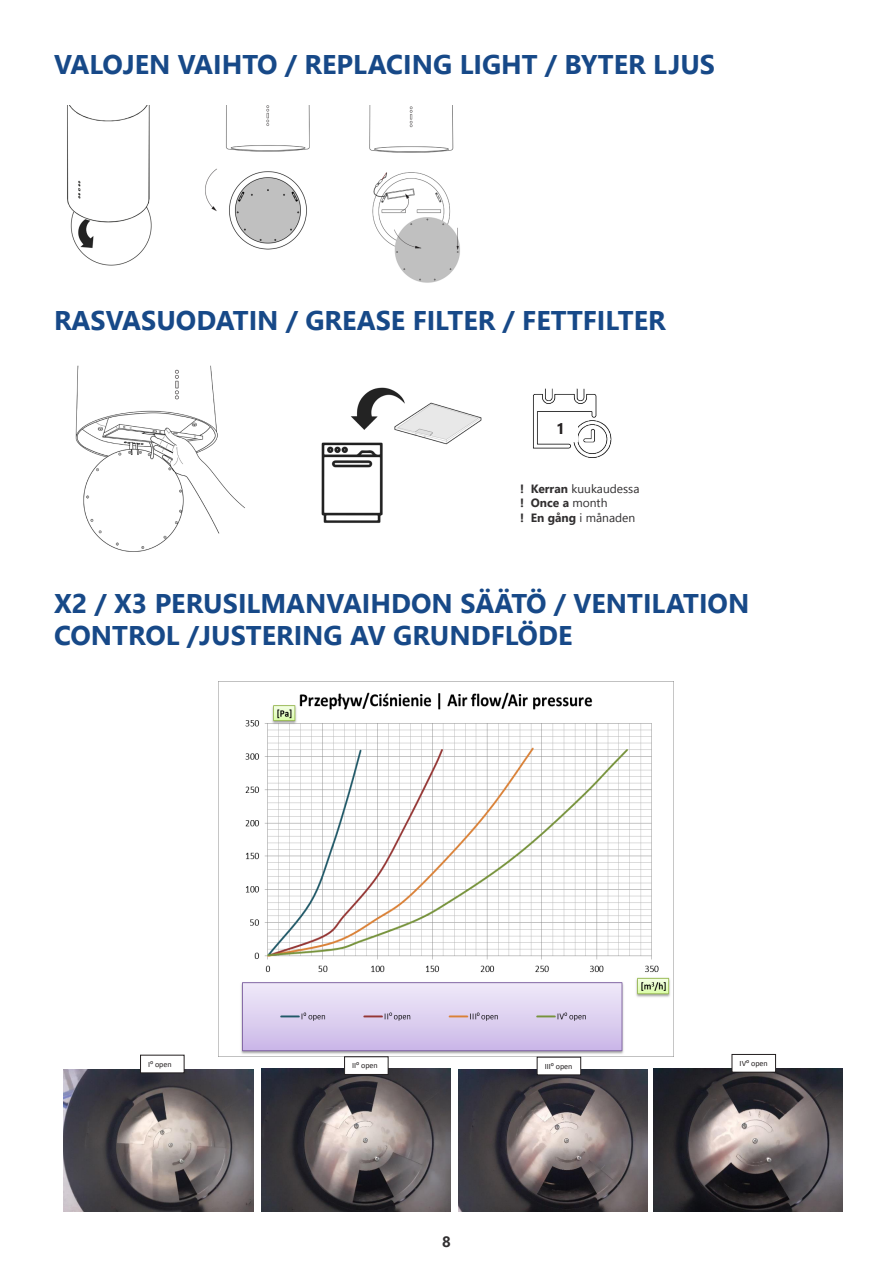
<style>
.page{position:relative;width:893px;height:1263px;background:#fff}
.page>*{position:absolute;margin:0;border:0;box-sizing:border-box;transform-origin:0 0}
.t1{font:700 27px "Nirmala UI";color:#174988}
.Asennusohjetekstit{font:700 15.3px "Nirmala UI";color:#231f20}
.t2{font:700 15px "Nirmala UI";color:#312f30}
.t3{font:12px "Nirmala UI";color:#312f30}
.t4{font:700 12px "Nirmala UI";color:#312f30}
.t5{font:8.1px "Calibri";color:#231f20}
.s1{font-weight:700}
.s2{font-weight:400}
</style>
<div class="page">
<img style="left:67px;top:106px;width:393px;height:177px">
<img style="left:75px;top:365px;width:170px;height:187px">
<img style="left:653px;top:1069px;width:190px;height:142px">
<img style="left:64px;top:1069px;width:189px;height:142px">
<img style="left:261px;top:1069px;width:190px;height:142px">
<img style="left:458px;top:1069px;width:190px;height:142px">
<img style="left:218px;top:682px;width:452px;height:374px">
<div style="left:345px;top:1057px;width:43px;height:17px;background:#fff"></div>
<div style="left:344px;top:1056px;width:44px;height:19px;border:1px solid #231f20"></div>
<img style="left:345px;top:1061px;width:43px;height:9px">
<div style="left:141px;top:1055px;width:43px;height:18px;background:#fff"></div>
<div style="left:537px;top:1057px;width:44px;height:18px;background:#fff"></div>
<div style="left:732px;top:1054px;width:44px;height:18px;background:#fff"></div>
<div style="left:732px;top:1054px;width:44px;height:18px;border:1px solid #231f20"></div>
<img style="left:732px;top:1058px;width:43px;height:10px">
<img style="left:533px;top:388px;width:79px;height:70px">
<div style="left:543px;top:414px;width:35px;height:28px;background:#fff"></div>
<img style="left:321px;top:387px;width:161px;height:136px">
<p class="t1" style="left:54px;top:42px;width:662px">VALOJEN VAIHTO / REPLACING LIGHT / BYTER LJUS</p>
<p class="t1" style="left:54px;top:298px;width:613px">RASVASUODATIN / GREASE FILTER / FETTFILTER</p>
<p class="Asennusohjetekstit" style="left:556px;top:416px;width:10px">1</p>
<p class="t3" style="left:520px;top:479px;width:121px"><span class="s1">! Kerran</span> kuukaudessa</p>
<p class="t4" style="left:520px;top:493px;width:89px">! Once a <span class="s2">month</span></p>
<p class="t3" style="left:520px;top:507px;width:117px"><span class="s1">! En gång</span> i månaden</p>
<p class="t1" style="left:54px;top:581px;width:697px">X2 / X3 PERUSILMANVAIHDON SÄÄTÖ / VENTILATION</p>
<p class="t1" style="left:54px;top:613px;width:520px">CONTROL /JUSTERING AV GRUNDFLÖDE</p>
<p class="t5" style="left:148px;top:1059px;width:25px">I⁰ open</p>
<p class="t5" style="left:352px;top:1061px;width:27px">II⁰ open</p>
<p class="t5" style="left:545px;top:1061px;width:29px">III⁰ open</p>
<p class="t5" style="left:740px;top:1058px;width:30px">IV⁰ open</p>
<p class="t2" style="left:442px;top:1229px;width:10px">8</p>
</div>
